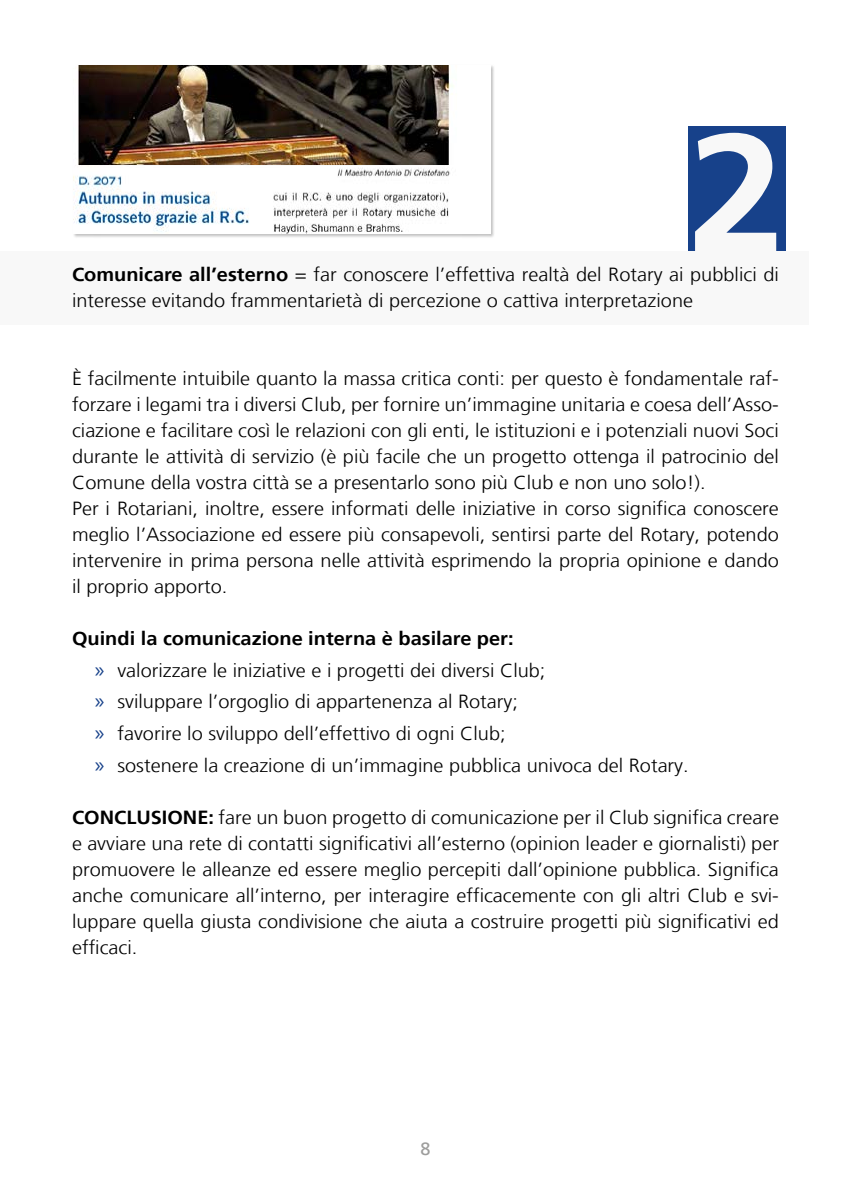
<style>
.page{position:relative;width:851px;height:1191px;background:#fff}
.page>*{position:absolute;margin:0;border:0;box-sizing:border-box;transform-origin:0 0}
.t1{font:700 166.6px "Frutiger 65";color:#f8f8f8;scale:1.05 1}
.t2{font:300 19px/26px "Frutiger LT";color:#000;text-align:justify;scale:1.05 1}
.t3{font:700 19px "Frutiger 65";color:#000;scale:1.05 1}
.t4{font:18px "Frutiger LT";color:#9d9d9c}
.s1{font-family:"Frutiger 65";font-weight:700}
.s2{font-family:"Myriad Pro";font-weight:400;font-size:22px;color:#17418a}
</style>
<div class="page">
<div style="left:687px;top:126px;width:98px;height:125px;background:#17418a"></div>
<div style="left:0;top:251px;width:808px;height:73px;background:#f8f8f8"></div>
<div style="left:73px;top:65px;width:422px;height:174px;background:#000;opacity:.25"></div>
<img style="left:73px;top:164px;width:417px;height:70px">
<img style="left:73px;top:65px;width:417px;height:99px">
<p class="t1" style="left:687px;top:95px;width:94px">2</p>
<p class="t2" style="left:72px;top:262px;width:674px"><span class="s1">Comunicare all’esterno</span> = far conoscere l’effettiva realtà del Rotary ai pubblici di</p>
<p class="t2" style="left:72px;top:288px;width:593px">interesse evitando frammentarietà di percezione o cattiva interpretazione</p>
<p class="t2" style="left:72px;top:366px;width:674px">È facilmente intuibile quanto la massa critica conti: per questo è fondamentale raf&shy;forzare i legami tra i diversi Club, per fornire un’immagine unitaria e coesa dell’Asso&shy;ciazione e facilitare così le relazioni con gli enti, le istituzioni e i potenziali nuovi Soci durante le attività di servizio (è più facile che un progetto ottenga il patrocinio del Comune della vostra città se a presentarlo sono più Club e non uno solo!).</p>
<p class="t2" style="left:72px;top:496px;width:674px">Per i Rotariani, inoltre, essere informati delle iniziative in corso significa conoscere meglio l’Associazione ed essere più consapevoli, sentirsi parte del Rotary, potendo intervenire in prima persona nelle attività esprimendo la propria opinione e dando il proprio apporto.</p>
<p class="t3" style="left:72px;top:627px;width:422px">Quindi la comunicazione interna è basilare per:</p>
<p class="t2" style="left:95px;top:657px;width:431px"><span class="s2">»</span> valorizzare le iniziative e i progetti dei diversi Club;</p>
<p class="t2" style="left:95px;top:689px;width:404px"><span class="s2">»</span> sviluppare l’orgoglio di appartenenza al Rotary;</p>
<p class="t2" style="left:95px;top:721px;width:393px"><span class="s2">»</span> favorire lo sviluppo dell’effettivo di ogni Club;</p>
<p class="t2" style="left:95px;top:752px;width:567px"><span class="s2">»</span> sostenere la creazione di un’immagine pubblica univoca del Rotary.</p>
<p class="t2" style="left:72px;top:804px;width:674px"><span class="s1">CONCLUSIONE:</span> fare un buon progetto di comunicazione per il Club significa creare e avviare una rete di contatti significativi all’esterno (opinion leader e giornalisti) per promuovere le alleanze ed essere meglio percepiti dall’opinione pubblica. Significa anche comunicare all’interno, per interagire efficacemente con gli altri Club e svi&shy;luppare quella giusta condivisione che aiuta a costruire progetti più significativi ed efficaci.</p>
<p class="t4" style="left:420px;top:1138px;width:12px">8</p>
</div>
